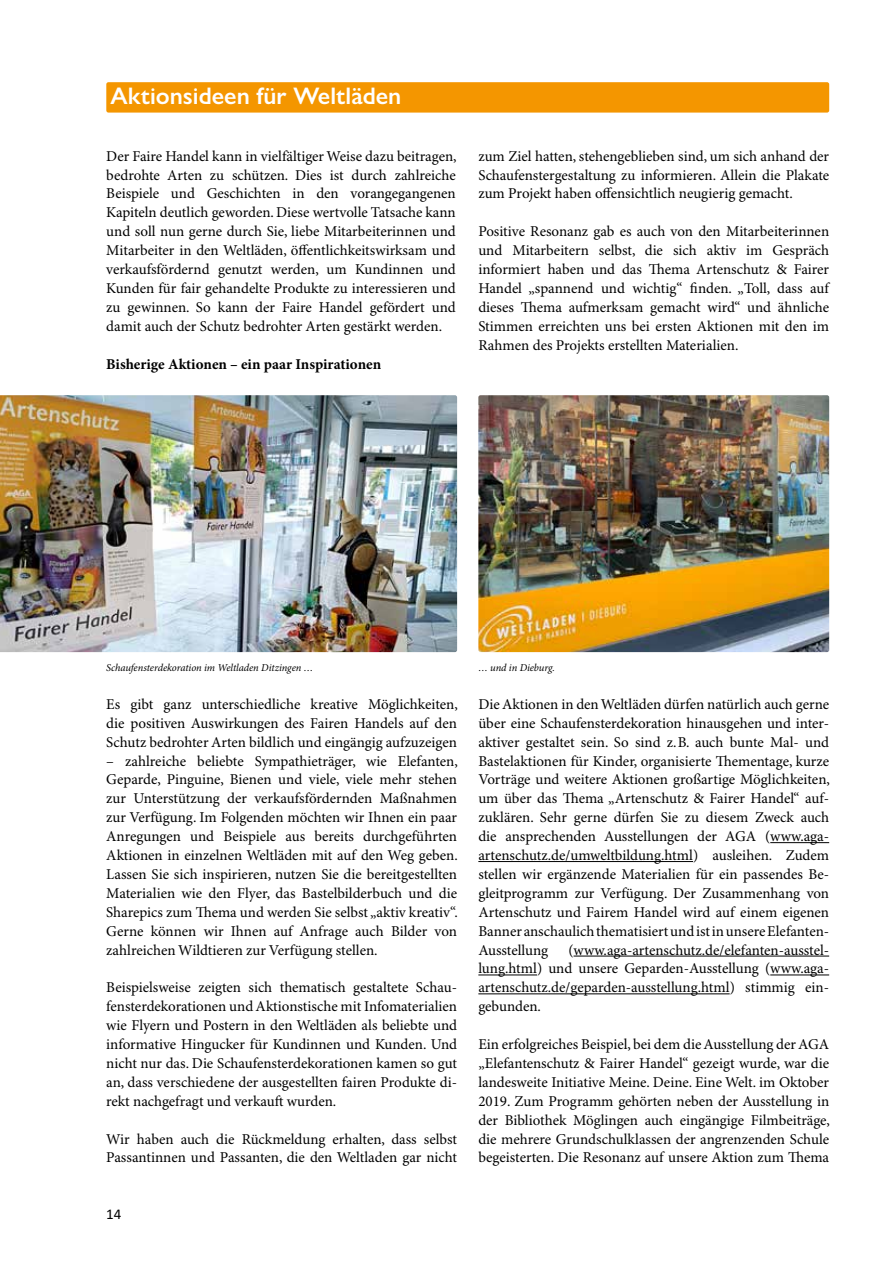
<style>
.page{position:relative;width:893px;height:1263px;background:#fff}
.page>*{position:absolute;margin:0;border:0;box-sizing:border-box;transform-origin:0 0}
.t1{font:600 24px "Gill Sans Nova";color:#fff}
.t2{font:15px/18.9px "Minion Pro";color:#000;text-align:justify}
.t3{font:700 15px "Minion Pro";color:#000}
.t4{font:15px "Calibri";color:#000}
.t5{font:italic 10.5px "Minion Pro";letter-spacing:-.01em;color:#000}
</style>
<div class="page">
<hr style="left:770px;top:842px;width:59px;height:1px;background:#000">
<hr style="left:478px;top:861px;width:215px;height:1px;background:#000">
<hr style="left:574px;top:956px;width:255px;height:1px;background:#000">
<hr style="left:478px;top:974px;width:59px;height:1px;background:#000">
<hr style="left:770px;top:974px;width:59px;height:1px;background:#000">
<hr style="left:478px;top:993px;width:252px;height:1px;background:#000">
<div style="left:106px;top:82px;width:723px;height:31px;background:#f49600;border-radius:2px"></div>
<img style="left:478px;top:395px;width:351px;height:257px">
<img style="left:0;top:395px;width:457px;height:257px">
<h1 class="t1" style="left:111px;top:81px;width:292px">Aktionsideen für Weltläden</h1>
<p class="t2" style="left:106px;top:147px;width:352px">Der Faire Handel kann in vielfältiger Weise dazu beitragen, bedrohte Arten zu schützen. Dies ist durch zahlreiche Beispiele und Geschichten in den vorangegangenen Kapiteln deutlich geworden. Diese wertvolle Tatsache kann und soll nun gerne durch Sie, liebe Mitarbeiterinnen und Mitarbeiter in den Weltläden, öffentlichkeitswirksam und verkaufsfördernd genutzt werden, um Kundinnen und Kunden für fair gehandelte Produkte zu interessieren und zu gewinnen. So kann der Faire Handel gefördert und damit auch der Schutz bedrohter Arten gestärkt werden.</p>
<p class="t3" style="left:106px;top:353px;width:276px">Bisherige Aktionen – ein paar Inspirationen</p>
<p class="t2" style="left:478px;top:147px;width:352px">zum Ziel hatten, stehengeblieben sind, um sich anhand der Schaufenstergestaltung zu informieren. Allein die Plakate zum Projekt haben offensichtlich neugierig gemacht.</p>
<p class="t2" style="left:478px;top:223px;width:352px">Positive Resonanz gab es auch von den Mitarbeiterinnen und Mitarbeitern selbst, die sich aktiv im Gespräch informiert haben und das Thema Artenschutz &amp; Fairer Handel „spannend und wichtig“ finden. „Toll, dass auf dieses Thema aufmerksam gemacht wird“ und ähnliche Stimmen erreichten uns bei ersten Aktionen mit den im Rahmen des Projekts erstellten Materialien.</p>
<p class="t5" style="left:106px;top:660px;width:209px">Schaufensterdekoration im Weltladen Ditzingen …</p>
<p class="t5" style="left:478px;top:660px;width:78px">… und in Dieburg.</p>
<p class="t2" style="left:106px;top:695px;width:353px">Es gibt ganz unterschiedliche kreative Möglichkeiten, die positiven Auswirkungen des Fairen Handels auf den Schutz bedrohter Arten bildlich und eingängig aufzuzeigen</p>
<p class="t2" style="left:106px;top:752px;width:353px">– zahlreiche beliebte Sympathieträger, wie Elefanten, Geparde, Pinguine, Bienen und viele, viele mehr stehen zur Unterstützung der verkaufsfördernden Maßnahmen zur Verfügung. Im Folgenden möchten wir Ihnen ein paar Anregungen und Beispiele aus bereits durchgeführten Aktionen in einzelnen Weltläden mit auf den Weg geben.<br>Lassen Sie sich inspirieren, nutzen Sie die bereitgestellten Materialien wie den Flyer, das Bastelbilderbuch und die Sharepics zum Thema und werden Sie selbst „aktiv kreativ“.<br>Gerne können wir Ihnen auf Anfrage auch Bilder von zahlreichen Wildtieren zur Verfügung stellen.</p>
<p class="t2" style="left:106px;top:979px;width:352px">Beispielsweise zeigten sich thematisch gestaltete Schau&shy;fensterdekorationen und Aktionstische mit Infomaterialien wie Flyern und Postern in den Weltläden als beliebte und informative Hingucker für Kundinnen und Kunden. Und nicht nur das. Die Schaufensterdekorationen kamen so gut an, dass verschiedene der ausgestellten fairen Produkte di&shy;rekt nachgefragt und verkauft wurden.</p>
<p class="t2" style="left:106px;top:1130px;width:352px">Wir haben auch die Rückmeldung erhalten, dass selbst<br>Passantinnen und Passanten, die den Weltladen gar nicht</p>
<p class="t4" style="left:106px;top:1204px;width:17px">14</p>
<p class="t2" style="left:478px;top:695px;width:353px">Die Aktionen in den Weltläden dürfen natürlich auch gerne über eine Schaufensterdekoration hinausgehen und inter&shy;aktiver gestaltet sein. So sind z.B. auch bunte Mal- und Bastelaktionen für Kinder, organisierte Thementage, kurze Vorträge und weitere Aktionen großartige Möglichkeiten, um über das Thema „Artenschutz &amp; Fairer Handel“ auf&shy;zuklären. Sehr gerne dürfen Sie zu diesem Zweck auch die ansprechenden Ausstellungen der AGA (www.aga&shy;artenschutz.de/umweltbildung.html) ausleihen. Zudem stellen wir ergänzende Materialien für ein passendes Be&shy;gleitprogramm zur Verfügung. Der Zusammenhang von Artenschutz und Fairem Handel wird auf einem eigenen Banner anschaulich thematisiert und ist in unsere Elefanten-Ausstellung</p>
<p class="t2" style="left:478px;top:941px;width:352px;text-indent:90px">(www.aga-artenschutz.de/elefanten-ausstel&shy;lung.html) und unsere Geparden-Ausstellung (www.aga&shy;artenschutz.de/geparden-ausstellung.html) stimmig ein&shy;gebunden.</p>
<p class="t2" style="left:478px;top:1035px;width:353px">Ein erfolgreiches Beispiel, bei dem die Ausstellung der AGA „Elefantenschutz &amp; Fairer Handel“ gezeigt wurde, war die landesweite Initiative Meine. Deine. Eine Welt. im Oktober 2019. Zum Programm gehörten neben der Ausstellung in der Bibliothek Möglingen auch eingängige Filmbeiträge, die mehrere Grundschulklassen der angrenzenden Schule begeisterten. Die Resonanz auf unsere Aktion zum Thema</p>
</div>
